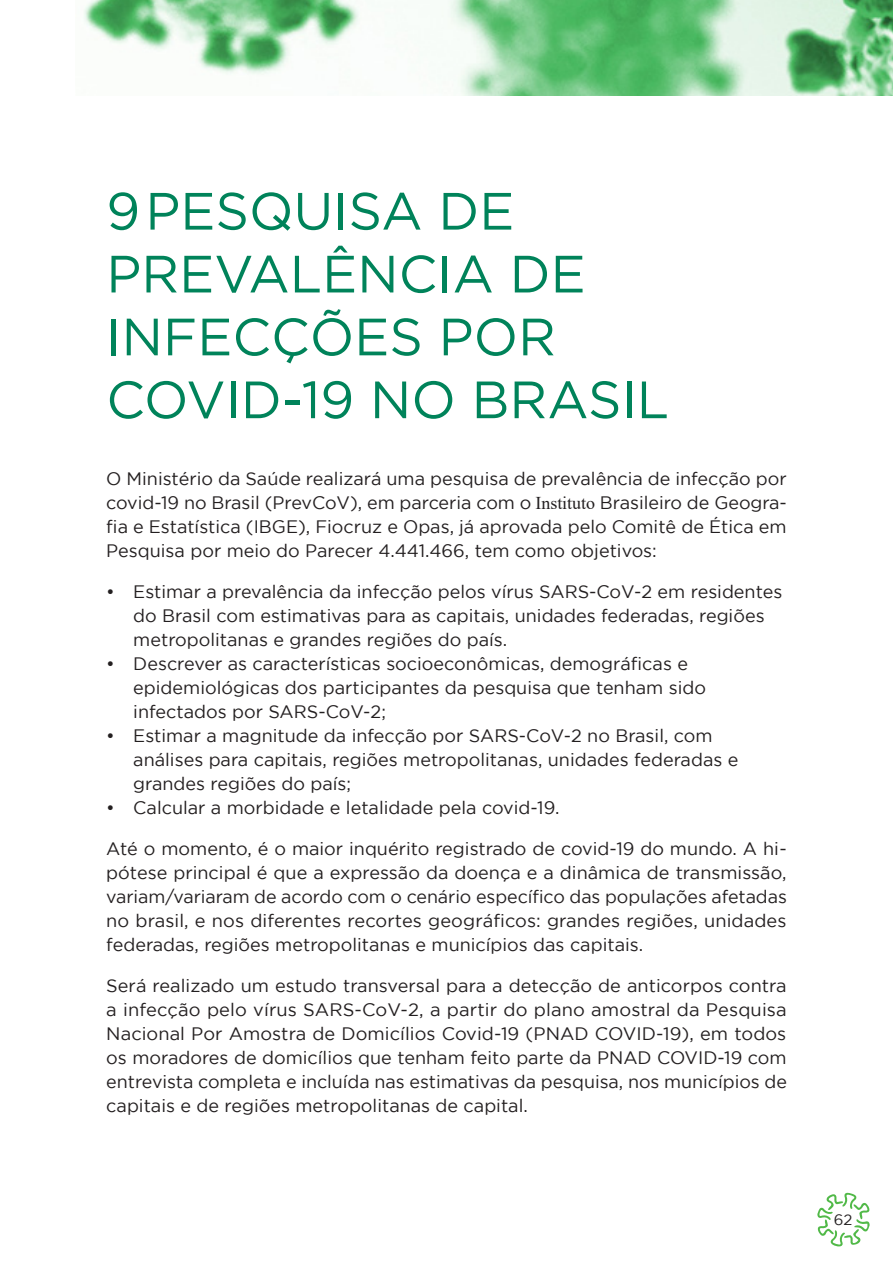
<style>
.page{position:relative;width:893px;height:1263px;background:#fff}
.page>*{position:absolute;margin:0;border:0;box-sizing:border-box;transform-origin:0 0}
.t1{font:52.35px/62.8px "Gotham";color:#00835a}
.t2{font:18px/24px "Gotham";color:#231f20;text-align:justify}
.t3{font:15px "Gotham";color:#231f20}
.s1{font-family:"Times New Roman"}
</style>
<div class="page">
<svg style="left:817px;top:1192px;width:53px;height:54px"></svg>
<img style="left:84px;top:0;width:809px;height:96px">
<h1 class="t1" style="left:106px;top:179px;width:564px">9PESQUISA DE<br>PREVALÊNCIA DE<br>INFECÇÕES POR<br>COVID-19 NO BRASIL</h1>
<p class="t2" style="left:106px;top:466px;width:682px">O Ministério da Saúde realizará uma pesquisa de prevalência de infecção por covid-19 no Brasil (PrevCoV), em parceria com o <span class="s1">Instituto</span> Brasileiro de Geogra&shy;fia e Estatística (IBGE), Fiocruz e Opas, já aprovada pelo Comitê de Ética em Pesquisa por meio do Parecer 4.441.466, tem como objetivos:</p>
<p class="t2" style="left:133px;top:579px;width:650px;text-align:left;text-indent:-27px">• Estimar a prevalência da infecção pelos vírus SARS-CoV-2 em residentes do Brasil com estimativas para as capitais, unidades federadas, regiões metropolitanas e grandes regiões do país.</p>
<p class="t2" style="left:133px;top:651px;width:574px;text-align:left;text-indent:-27px">• Descrever as características socioeconômicas, demográficas e epidemiológicas dos participantes da pesquisa que tenham sido infectados por SARS-CoV-2;</p>
<p class="t2" style="left:133px;top:723px;width:607px;text-align:left;text-indent:-27px">• Estimar a magnitude da infecção por SARS-CoV-2 no Brasil, com análises para capitais, regiões metropolitanas, unidades federadas e grandes regiões do país;</p>
<p class="t2" style="left:106px;top:795px;width:455px">• Calcular a morbidade e letalidade pela covid-19.</p>
<p class="t2" style="left:106px;top:836px;width:682px">Até o momento, é o maior inquérito registrado de covid-19 do mundo. A hi&shy;pótese principal é que a expressão da doença e a dinâmica de transmissão, variam/variaram de acordo com o cenário específico das populações afetadas no brasil, e nos diferentes recortes geográficos: grandes regiões, unidades federadas, regiões metropolitanas e municípios das capitais.</p>
<p class="t2" style="left:106px;top:973px;width:682px">Será realizado um estudo transversal para a detecção de anticorpos contra a infecção pelo vírus SARS-CoV-2, a partir do plano amostral da Pesquisa Nacional Por Amostra de Domicílios Covid-19 (PNAD COVID-19), em todos os moradores de domicílios que tenham feito parte da PNAD COVID-19 com entrevista completa e incluída nas estimativas da pesquisa, nos municípios de capitais e de regiões metropolitanas de capital.</p>
<p class="t3" style="left:834px;top:1211px;width:20px">62</p>
</div>
